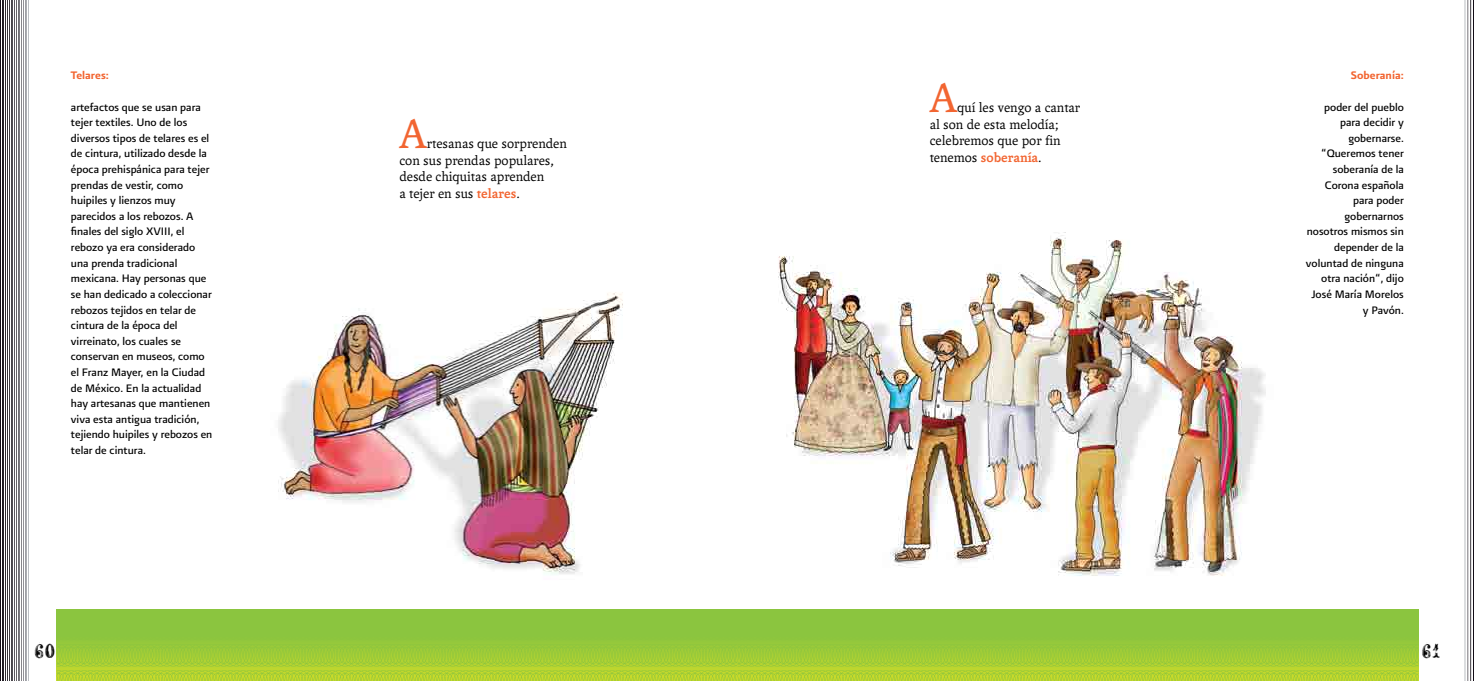
<style>
.page{position:relative;width:1475px;height:681px;background:#fff}
.page>*{position:absolute;margin:0;border:0;box-sizing:border-box;transform-origin:0 0}
.t1{font:45px "Andralis ND Os F";color:#f26531}
.t2{font:20px "Nasty";color:#000}
.t3{font:14px/16.8px "Andralis ND Os F";color:#000}
.t4{font:13px/15.6px "Presidencia Base";color:#000;text-align:right}
.t5{font:13px "Presidencia Firme";color:#f26531}
.s1{font-weight:700;color:#f26531}
</style>
<div class="page">
<img style="left:778px;top:232px;width:488px;height:344px">
<img style="left:278px;top:292px;width:345px;height:283px">
<hr style="left:0;top:0;width:1px;height:680px;background:#120c15">
<hr style="left:2px;top:0;width:1px;height:680px;background:#1d181f">
<hr style="left:4px;top:0;width:1px;height:680px;background:#262228">
<hr style="left:5px;top:0;width:1px;height:680px;background:#2e2a30">
<hr style="left:7px;top:0;width:1px;height:680px;background:#373339">
<hr style="left:9px;top:0;width:1px;height:680px;background:#3f3c41">
<hr style="left:11px;top:0;width:1px;height:680px;background:#48454a">
<hr style="left:12px;top:0;width:1px;height:680px;background:#514e53">
<hr style="left:14px;top:0;width:1px;height:680px;background:#5b575d">
<hr style="left:16px;top:0;width:1px;height:680px;background:#656267">
<hr style="left:18px;top:0;width:1px;height:680px;background:#6f6d72">
<hr style="left:19px;top:0;width:1px;height:680px;background:#7a797e">
<hr style="left:21px;top:0;width:1px;height:680px;background:#86858a">
<hr style="left:23px;top:0;width:1px;height:680px;background:#929197">
<hr style="left:25px;top:0;width:1px;height:680px;background:#9e9fa4">
<hr style="left:27px;top:0;width:1px;height:680px;background:#abadb2">
<hr style="left:28px;top:0;width:1px;height:680px;background:#bbbec3">
<svg style="left:57px;top:609px;width:680px;height:71px;background:#99c939"></svg>
<svg style="left:686px;top:609px;width:50px;height:1px"></svg>
<svg style="left:458px;top:617px;width:272px;height:1px"></svg>
<svg style="left:458px;top:643px;width:272px;height:1px"></svg>
<svg style="left:458px;top:670px;width:272px;height:1px"></svg>
<svg style="left:737px;top:609px;width:681px;height:71px;background:#99c939"></svg>
<svg style="left:1367px;top:609px;width:49px;height:1px"></svg>
<svg style="left:1138px;top:617px;width:272px;height:1px"></svg>
<svg style="left:1138px;top:643px;width:272px;height:1px"></svg>
<svg style="left:1138px;top:670px;width:272px;height:1px"></svg>
<hr style="left:1472px;top:0;width:1px;height:680px;background:#120c15">
<hr style="left:1469px;top:0;width:1px;height:680px;background:#423e44">
<hr style="left:1466px;top:0;width:1px;height:680px;background:#77757a">
<hr style="left:1464px;top:0;width:1px;height:680px;background:#bbbec3">
<p class="t5" style="left:71px;top:68px;width:39px">Telares:</p>
<p class="t4" style="left:71px;top:99px;width:143px;text-align:left">artefactos que se usan para tejer textiles. Uno de los diversos tipos de telares es el de cintura, utilizado desde la época prehispánica para tejer prendas de vestir, como huipiles y lienzos muy parecidos a los rebozos. A finales del siglo XVIII, el rebozo ya era considerado una prenda tradicional mexicana. Hay personas que se han dedicado a coleccionar rebozos tejidos en telar de cintura de la época del virreinato, los cuales se conservan en museos, como el Franz Mayer, en la Ciudad de México. En la actualidad hay artesanas que mantienen viva esta antigua tradición, tejiendo huipiles y rebozos en telar de cintura.</p>
<h1 class="t1" style="left:399px;top:109px;width:29px">A</h1>
<p class="t3" style="left:399px;top:135px;width:169px;text-indent:27px">rtesanas que sorprenden con sus prendas populares, desde chiquitas aprenden<br>a tejer en sus <span class="s1">telares</span>.</p>
<h1 class="t1" style="left:929px;top:73px;width:29px">A</h1>
<p class="t3" style="left:929px;top:99px;width:152px;text-indent:27px">quí les vengo a cantar al son de esta melodía; celebremos que por fin tenemos <span class="s1">soberanía</span>.</p>
<p class="t5" style="left:1350px;top:68px;width:54px">Soberanía:</p>
<p class="t4" style="left:1305px;top:99px;width:99px">poder del pueblo para decidir y gobernarse. “Queremos tener soberanía de la<br>Corona española para poder gobernarnos nosotros mismos sin depender de la voluntad de ninguna otra nación“, dijo<br>José María Morelos y Pavón.</p>
<h2 class="t2" style="left:34px;top:638px;width:23px">60</h2>
<h2 class="t2" style="left:1421px;top:638px;width:21px">61</h2>
</div>
